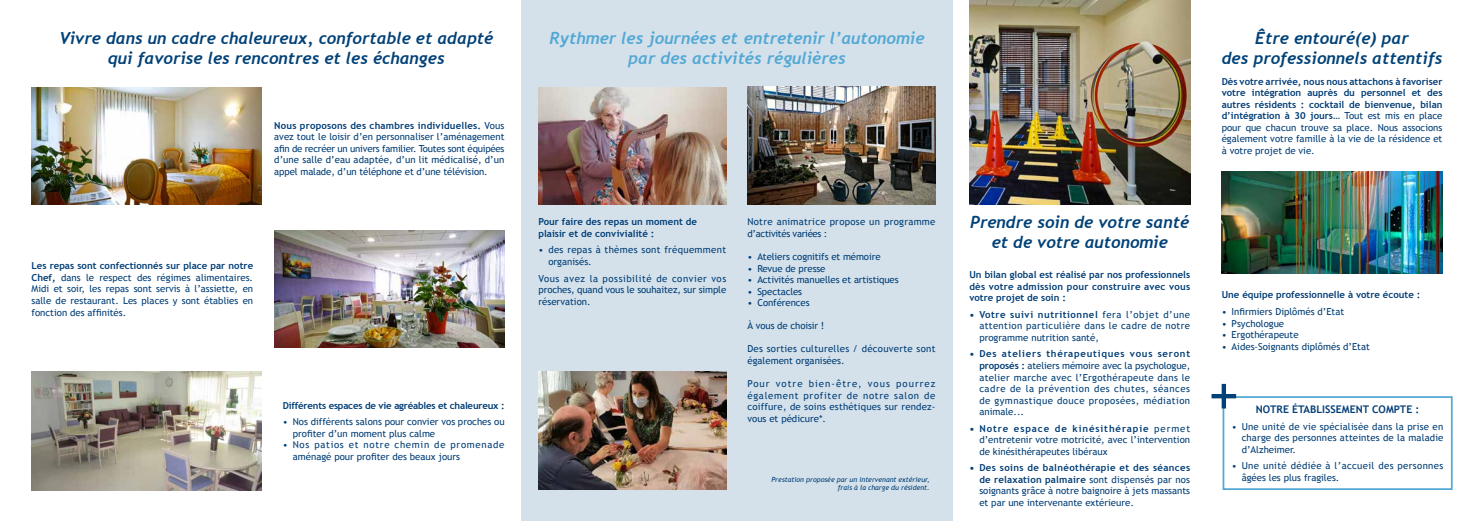
<style>
.page{position:relative;width:1474px;height:521px;background:#fff}
.page>*{position:absolute;margin:0;border:0;box-sizing:border-box;transform-origin:0 0}
.t1{font:italic 700 16.62px/19.9px "Trebuchet";color:#004177;text-align:center}
.t2{font:italic 700 16.62px/19.9px "Trebuchet";color:#53a8d4;text-align:center}
.t3{font:700 10.5px "Trebuchet MS";color:#003d75}
.t4{font:9.62px/11.5px "Trebuchet MS";color:#003d75;text-align:justify}
.t5{font:700 9.62px/11.5px "Trebuchet MS";color:#003d75;text-align:justify}
.t6{font:9.62px/11.5px "Trebuchet MS";letter-spacing:.03em;color:#003d75}
.t7{font:9.62px/11.5px "Trebuchet MS";letter-spacing:.07em;color:#003d75}
.t8{font:9.62px/11.5px "Trebuchet MS";letter-spacing:.035em;color:#003d75}
.t9{font:700 9.62px "Trebuchet MS";letter-spacing:-.02em;color:#003d75}
.t10{font:italic 7px/8.4px "Trebuchet MS";color:#003d75;text-align:right}
.s1{font-weight:700}
.s2{font-weight:400}
</style>
<div class="page">
<div style="left:521px;top:0;width:431px;height:521px;background:#d4e1eb"></div>
<div style="left:1222px;top:396px;width:230px;height:94px;border:2px solid #53a8d4"></div>
<img style="left:32px;top:87px;width:230px;height:118px">
<img style="left:969px;top:0;width:221px;height:205px">
<img style="left:274px;top:230px;width:230px;height:118px">
<img style="left:32px;top:372px;width:230px;height:118px">
<svg style="left:1221px;top:384px;width:4px;height:24px"></svg>
<hr style="left:1211px;top:394px;width:25px;height:4px;background:#004177">
<img style="left:538px;top:87px;width:188px;height:118px">
<img style="left:747px;top:86px;width:188px;height:119px">
<img style="left:538px;top:372px;width:188px;height:117px">
<img style="left:1221px;top:172px;width:221px;height:102px">
<h1 class="t1" style="left:59px;top:28px;width:436px">Vivre dans un cadre chaleureux, confortable et adapté qui favorise les rencontres et les échanges</h1>
<p class="t4" style="left:274px;top:120px;width:232px"><span class="s1">Nous proposons des chambres individuelles.</span> Vous avez tout le loisir d’en personnaliser l’aménagement afin de recréer un univers familier. Toutes sont équipées d’une salle d’eau adaptée, d’un lit médicalisé, d’un appel malade, d’un téléphone et d’une télévision.</p>
<h1 class="t2" style="left:549px;top:28px;width:376px">Rythmer les journées et entretenir l’autonomie par des activités régulières</h1>
<h1 class="t1" style="left:970px;top:212px;width:220px">Prendre soin de votre santé et de votre autonomie</h1>
<p class="t5" style="left:538px;top:216px;width:160px">Pour faire des repas un moment de plaisir et de convivialité :</p>
<p class="t6" style="left:548px;top:244px;width:179px;text-indent:-10px">• des repas à thèmes sont fréquemment organisés.</p>
<p class="t4" style="left:538px;top:272px;width:189px">Vous avez la possibilité de convier vos proches, quand vous le souhaitez, sur simple réservation.</p>
<p class="t6" style="left:747px;top:216px;width:189px">Notre animatrice propose un programme d’activités variées :</p>
<p class="t4" style="left:747px;top:251px;width:135px">• Ateliers cognitifs et mémoire</p>
<p class="t4" style="left:747px;top:263px;width:80px">• Revue de presse</p>
<p class="t4" style="left:747px;top:274px;width:153px">• Activités manuelles et artistiques</p>
<p class="t4" style="left:747px;top:286px;width:56px">• Spectacles</p>
<p class="t4" style="left:747px;top:297px;width:64px">• Conférences</p>
<p class="t4" style="left:747px;top:320px;width:79px">À vous de choisir !</p>
<p class="t6" style="left:747px;top:343px;width:189px">Des sorties culturelles / découverte sont également organisées.</p>
<p class="t4" style="left:747px;top:378px;width:189px">Pour votre bien-être, vous pourrez également profiter de notre salon de coiffure, de soins esthétiques sur rendez&shy;vous et pédicure*.</p>
<p class="t4" style="left:32px;top:260px;width:223px"><span class="s1">Les repas sont confectionnés sur place par notre Chef,</span> dans le respect des régimes alimentaires.<br>Midi et soir, les repas sont servis à l’assiette, en salle de restaurant. Les places y sont établies en fonction des affinités.</p>
<p class="t5" style="left:969px;top:269px;width:222px">Un bilan global est réalisé par nos professionnels dès votre admission pour construire avec vous votre projet de soin :</p>
<p class="t4" style="left:979px;top:309px;width:212px;text-indent:-10px"><span class="s1">• Votre suivi nutritionnel</span> fera l’objet d’une attention particulière dans le cadre de notre programme nutrition santé,</p>
<p class="t4" style="left:979px;top:348px;width:212px;text-indent:-10px"><span class="s1">• Des ateliers thérapeutiques vous seront proposés :</span> ateliers mémoire avec la psychologue, atelier marche avec l’Ergothérapeute dans le cadre de la prévention des chutes, séances de gymnastique douce proposées, médiation animale...</p>
<p class="t4" style="left:979px;top:423px;width:212px;text-indent:-10px"><span class="s1">• Notre espace de kinésithérapie</span> permet d’entretenir votre motricité, avec l’intervention de kinésithérapeutes libéraux</p>
<p class="t4" style="left:979px;top:462px;width:212px;text-indent:-10px"><span class="s1">• Des soins de balnéothérapie et des séances de relaxation palmaire</span> sont dispensés par nos soignants grâce à notre baignoire à jets massants et par une intervenante extérieure.</p>
<p class="t9" style="left:283px;top:399px;width:223px">Différents espaces de vie agréables et chaleureux :</p>
<p class="t4" style="left:293px;top:416px;width:213px;text-indent:-10px">• Nos différents salons pour convier vos proches ou profiter d’un moment plus calme</p>
<p class="t7" style="left:293px;top:439px;width:213px;text-indent:-10px">• Nos patios et notre chemin de promenade aménagé pour profiter des beaux jours</p>
<p class="t10" style="left:771px;top:475px;width:160px">Prestation proposée par un intervenant extérieur, frais à la charge du résident.</p>
<h1 class="t1" style="left:1221px;top:28px;width:222px">Être entouré(e) par<br>des professionnels attentifs</h1>
<p class="t5" style="left:1221px;top:75px;width:222px">Dès votre arrivée, nous nous attachons à favoriser votre intégration auprès du personnel et des autres résidents : cocktail de bienvenue, bilan d’intégration à 30 jours… <span class="s2">Tout est mis en place pour que chacun trouve sa place. Nous associons également votre famille à la vie de la résidence et à votre projet de vie.</span></p>
<p class="t5" style="left:1221px;top:289px;width:200px">Une équipe professionnelle à votre écoute :</p>
<p class="t4" style="left:1221px;top:306px;width:124px">• Infirmiers Diplômés d’Etat</p>
<p class="t4" style="left:1221px;top:317px;width:64px">• Psychologue</p>
<p class="t4" style="left:1221px;top:329px;width:78px">• Ergothérapeute</p>
<p class="t4" style="left:1221px;top:341px;width:150px">• Aides-Soignants diplômés d’Etat</p>
<p class="t3" style="left:1255px;top:403px;width:165px">NOTRE ÉTABLISSEMENT COMPTE :</p>
<p class="t4" style="left:1241px;top:420px;width:203px;text-indent:-10px">• Une unité de vie spécialisée dans la prise en charge des personnes atteintes de la maladie d’Alzheimer.</p>
<p class="t8" style="left:1241px;top:460px;width:203px;text-indent:-10px">• Une unité dédiée à l’accueil des personnes âgées les plus fragiles.</p>
</div>
